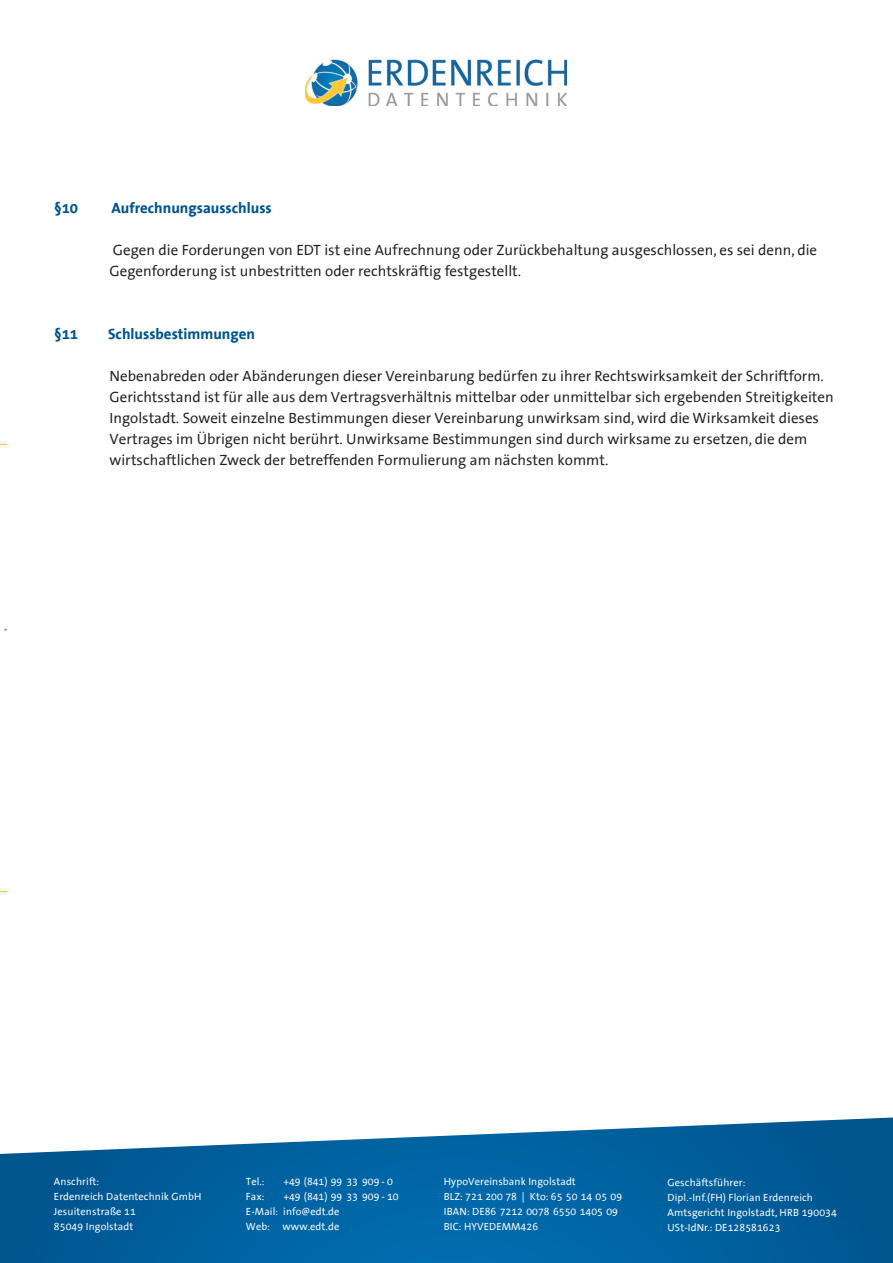
<style>
.page{position:relative;width:893px;height:1263px;background:#fff}
.page>*{position:absolute;margin:0;border:0;box-sizing:border-box;transform-origin:0 0}
.t1{font:15px/21px "The Sans Office";color:#231f20}
.t2{font:700 15px "The Sans Office";color:#00548e}
.t3{font:10.5px/15px "The Sans Office";letter-spacing:.01em;color:#fff}
</style>
<div class="page">
<img style="left:305px;top:59px;width:262px;height:47px">
<svg style="left:0;top:1117px;width:893px;height:146px;background:#2074a9"></svg>
<p class="t2" style="left:54px;top:200px;width:26px">§10</p>
<p class="t2" style="left:111px;top:200px;width:162px">Aufrechnungsausschluss</p>
<p class="t1" style="left:110px;top:240px;width:709px">Gegen die Forderungen von EDT ist eine Aufrechnung oder Zurückbehaltung ausgeschlossen, es sei denn, die<br>Gegenforderung ist unbestritten oder rechtskräftig festgestellt.</p>
<p class="t2" style="left:54px;top:326px;width:26px">§11</p>
<p class="t2" style="left:108px;top:326px;width:149px">Schlussbestimmungen</p>
<p class="t1" style="left:110px;top:366px;width:726px">Nebenabreden oder Abänderungen dieser Vereinbarung bedürfen zu ihrer Rechtswirksamkeit der Schriftform.<br>Gerichtsstand ist für alle aus dem Vertragsverhältnis mittelbar oder unmittelbar sich ergebenden Streitigkeiten Ingolstadt. Soweit einzelne Bestimmungen dieser Vereinbarung unwirksam sind, wird die Wirksamkeit dieses Vertrages im Übrigen nicht berührt. Unwirksame Bestimmungen sind durch wirksame zu ersetzen, die dem wirtschaftlichen Zweck der betreffenden Formulierung am nächsten kommt.</p>
<p class="t3" style="left:54px;top:1174px;width:149px">Anschrift:<br>Erdenreich Datentechnik GmbH<br>Jesuitenstraße 11<br>85049 Ingolstadt</p>
<p class="t3" style="left:246px;top:1174px;width:20px">Tel.:</p>
<p class="t3" style="left:283px;top:1174px;width:111px">+49 (841) 99 33 909 - 0</p>
<p class="t3" style="left:246px;top:1189px;width:154px;text-indent:37px">+49 (841) 99 33 909 - 10<br>E-Mail: info@edt.de<br>Web: www.edt.de</p>
<p class="t3" style="left:246px;top:1189px;width:20px">Fax:</p>
<p class="t3" style="left:444px;top:1174px;width:180px">HypoVereinsbank Ingolstadt<br>BLZ: 721 200 78 | Kto: 65 50 14 05 09<br>IBAN: DE86 7212 0078 6550 1405 09<br>BIC: HYVEDEMM426</p>
<p class="t3" style="left:668px;top:1175px;width:171px">Geschäftsführer:<br>Dipl.-Inf.(FH) Florian Erdenreich<br>Amtsgericht Ingolstadt, HRB 190034<br>USt-IdNr.: DE128581623</p>
</div>
